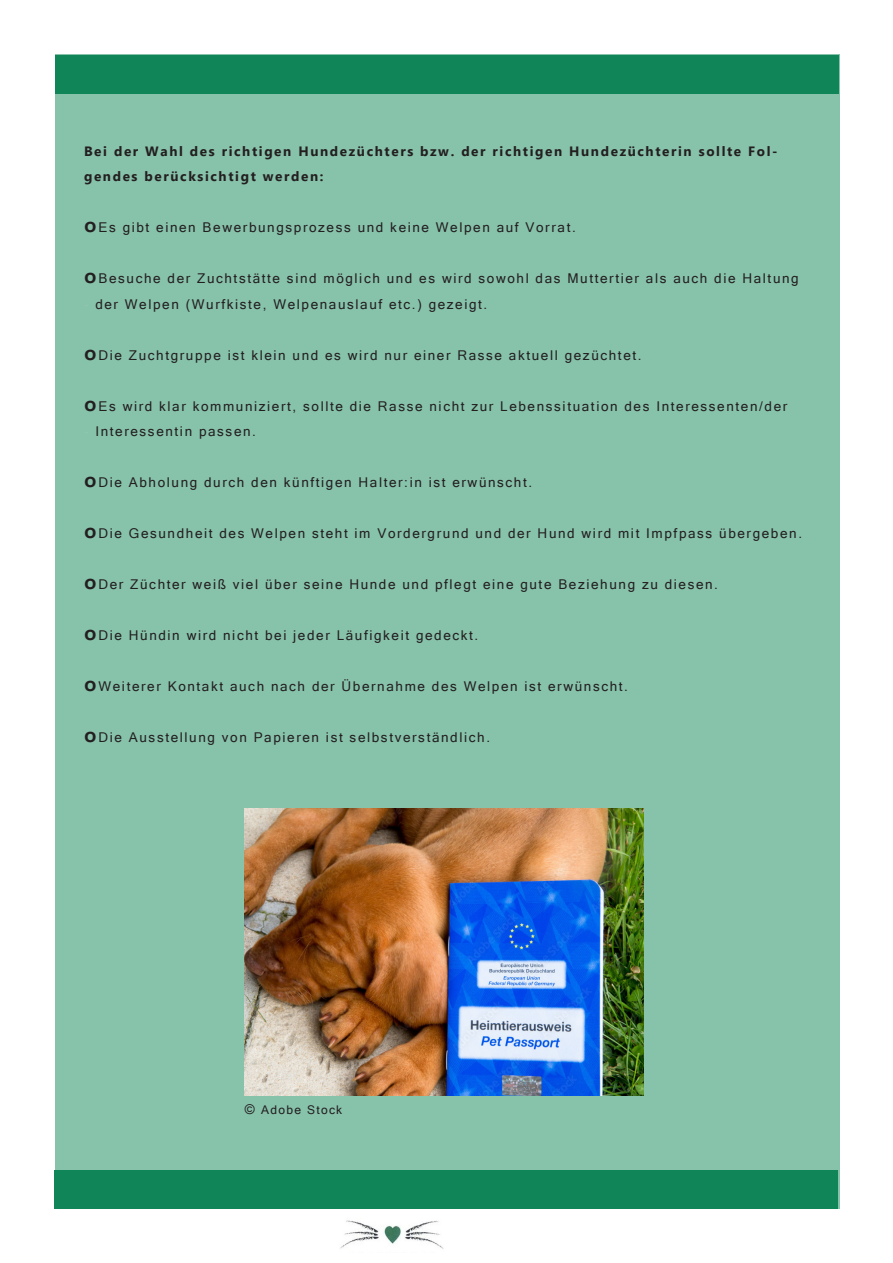
<style>
.page{position:relative;width:893px;height:1263px;background:#fff}
.page>*{position:absolute;margin:0;border:0;box-sizing:border-box;transform-origin:0 0}
.t1{font:13.5px "Microsoft Sans Serif";letter-spacing:.12em;color:#231f20}
.t2{font:700 13.5px/25.5px "Microsoft Tai Le";letter-spacing:.12em;color:#231f20}
.t3{font:12px "Microsoft Sans Serif";letter-spacing:.11em;color:#231f20}
.s1{font-family:"Malgun Gothic";font-weight:700;font-size:19.5px}
.s2{color:#8fc6b0}
.s3{font-size:13.5px}
</style>
<div class="page">
<div style="left:55px;top:55px;width:784px;height:1154px;background:#87c2ab"></div>
<div style="left:55px;top:56px;width:783px;height:38px;background:#108557"></div>
<img style="left:245px;top:809px;width:398px;height:286px">
<div style="left:54px;top:1171px;width:783px;height:38px;background:#108557"></div>
<img style="left:340px;top:1220px;width:104px;height:29px">
<p class="t2" style="left:84px;top:139px;width:695px">Bei der Wahl des richtigen Hundezüchters bzw. der richtigen Hundezüchterin sollte Fol&shy;gendes berücksichtigt werden:</p>
<p class="t1" style="left:84px;top:219px;width:493px"><span class="s1">o</span>Es gibt einen Bewerbungsprozess und keine Welpen auf Vorrat.</p>
<p class="t1" style="left:84px;top:270px;width:716px"><span class="s1">o</span>Besuche der Zuchtstätte sind möglich und es wird sowohl das Muttertier als auch die Haltung</p>
<p class="t1" style="left:84px;top:295px;width:405px"><span class="s2">-</span> der Welpen (Wurfkiste, Welpenauslauf etc.) gezeigt.</p>
<p class="t1" style="left:84px;top:346px;width:559px"><span class="s1">o</span>Die Zuchtgruppe ist klein und es wird nur einer Rasse aktuell gezüchtet.</p>
<p class="t1" style="left:84px;top:397px;width:705px"><span class="s1">o</span>Es wird klar kommuniziert, sollte die Rasse nicht zur Lebenssituation des Interessenten/der</p>
<p class="t1" style="left:84px;top:423px;width:173px"><span class="s2">-</span> Interessentin passen.</p>
<p class="t1" style="left:84px;top:474px;width:450px"><span class="s1">o</span>Die Abholung durch den künftigen Halter:in ist erwünscht.</p>
<p class="t1" style="left:84px;top:525px;width:719px"><span class="s1">o</span>Die Gesundheit des Welpen steht im Vordergrund und der Hund wird mit Impfpass übergeben.</p>
<p class="t1" style="left:84px;top:576px;width:635px"><span class="s1">o</span>Der Züchter weiß viel über seine Hunde und pflegt eine gute Beziehung zu diesen.</p>
<p class="t1" style="left:84px;top:627px;width:396px"><span class="s1">o</span>Die Hündin wird nicht bei jeder Läufigkeit gedeckt.</p>
<p class="t1" style="left:84px;top:678px;width:545px"><span class="s1">o</span>Weiterer Kontakt auch nach der Übernahme des Welpen ist erwünscht.</p>
<p class="t1" style="left:84px;top:729px;width:408px"><span class="s1">o</span>Die Ausstellung von Papieren ist selbstverständlich.</p>
<p class="t3" style="left:245px;top:1102px;width:99px"><span class="s3">©</span> Adobe Stock</p>
</div>
